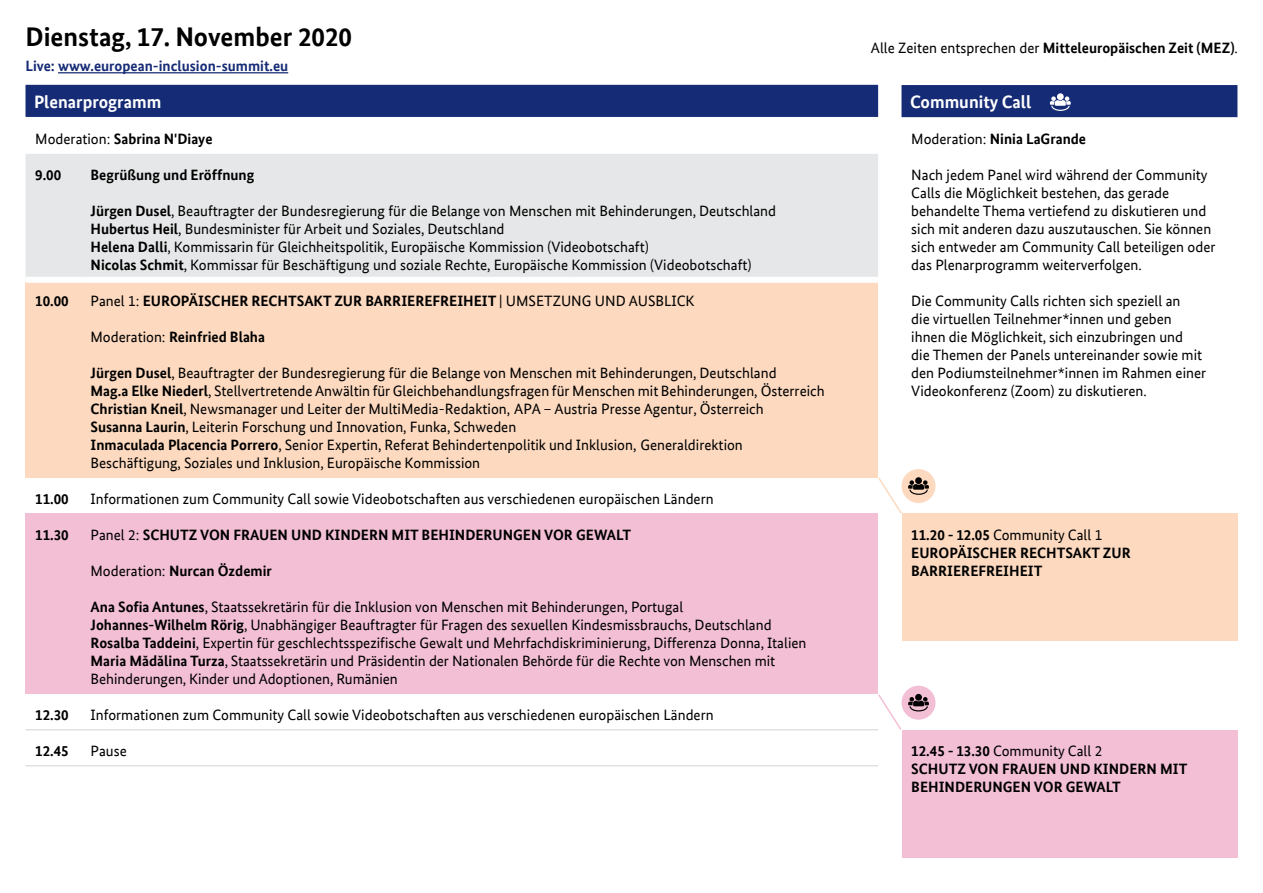
<style>
.page{position:relative;width:1263px;height:893px;background:#fff}
.page>*{position:absolute;margin:0;border:0;box-sizing:border-box;transform-origin:0 0}
.t1{font:700 27px "Bundes Sans Office";color:#000}
.t2{font:700 18px "Bundes Sans Office";color:#fff}
.t3{font:15px/18px "Bundes Sans Office";color:#000}
.t4{font:700 15px/18px "Bundes Sans Office";color:#000}
.t5{font:700 15px "Bundes Sans Office";color:#162b75}
.s1{font-weight:400}
.s2{font-weight:700}
</style>
<div class="page">
<div style="left:26px;top:514px;width:852px;height:180px;background:#f3bfd5"></div>
<div style="left:901px;top:514px;width:336px;height:127px;background:#fcd9bf"></div>
<div style="left:901px;top:730px;width:336px;height:127px;background:#f3bfd5"></div>
<div style="left:26px;top:282px;width:852px;height:196px;background:#fcd9bf"></div>
<div style="left:901px;top:686px;width:34px;height:34px;background:#f3bfd5;border-radius:50%"></div>
<svg style="left:877px;top:693px;width:52px;height:38px"></svg>
<div style="left:901px;top:469px;width:34px;height:34px;background:#fcd9bf;border-radius:50%"></div>
<svg style="left:877px;top:476px;width:52px;height:39px"></svg>
<hr style="left:58px;top:72px;width:230px;height:1px;background:#162b75">
<div style="left:26px;top:85px;width:852px;height:32px;background:#162b75"></div>
<div style="left:26px;top:154px;width:852px;height:123px;background:#e6e7e8"></div>
<hr style="left:26px;top:730px;width:55px;height:1px;background:#d1d3d4">
<hr style="left:81px;top:730px;width:493px;height:1px;background:#d1d3d4">
<hr style="left:574px;top:730px;width:304px;height:1px;background:#d1d3d4">
<hr style="left:26px;top:766px;width:55px;height:1px;background:#d1d3d4">
<hr style="left:81px;top:766px;width:493px;height:1px;background:#d1d3d4">
<hr style="left:574px;top:766px;width:304px;height:1px;background:#d1d3d4">
<div style="left:26px;top:277px;width:55px;height:6px;background:#fff"></div>
<div style="left:81px;top:277px;width:493px;height:6px;background:#fff"></div>
<div style="left:574px;top:277px;width:304px;height:6px;background:#fff"></div>
<div style="left:901px;top:85px;width:336px;height:32px;background:#162b75"></div>
<h1 class="t1" style="left:26px;top:21px;width:328px">Dienstag, 17. November 2020</h1>
<p class="t5" style="left:26px;top:58px;width:264px">Live: www.european-inclusion-summit.eu</p>
<p class="t2" style="left:34px;top:91px;width:129px">Plenarprogramm</p>
<p class="t4" style="left:35px;top:130px;width:179px"><span class="s1">Moderation:</span> Sabrina N'Diaye</p>
<p class="t4" style="left:35px;top:166px;width:28px">9.00</p>
<p class="t4" style="left:91px;top:166px;width:165px">Begrüßung und Eröffnung</p>
<p class="t3" style="left:91px;top:202px;width:687px"><span class="s2">Jürgen Dusel</span>, Beauftragter der Bundesregierung für die Belange von Menschen mit Behinderungen, Deutschland <span class="s2">Hubertus Heil</span>, Bundesminister für Arbeit und Soziales, Deutschland<br><span class="s2">Helena Dalli</span>, Kommissarin für Gleichheitspolitik, Europäische Kommission (Videobotschaft)<br><span class="s2">Nicolas Schmit</span>, Kommissar für Beschäftigung und soziale Rechte, Europäische Kommission (Videobotschaft)</p>
<p class="t4" style="left:35px;top:292px;width:35px">10.00</p>
<p class="t4" style="left:91px;top:292px;width:605px"><span class="s1">Panel 1:</span> EUROPÄISCHER RECHTSAKT ZUR BARRIEREFREIHEIT <span class="s1">| UMSETZUNG UND AUSBLICK</span></p>
<p class="t4" style="left:91px;top:328px;width:176px"><span class="s1">Moderation:</span> Reinfried Blaha</p>
<p class="t3" style="left:91px;top:364px;width:736px"><span class="s2">Jürgen Dusel</span>, Beauftragter der Bundesregierung für die Belange von Menschen mit Behinderungen, Deutschland<br><span class="s2">Mag.a Elke Niederl</span>, Stellvertretende Anwältin für Gleichbehandlungsfragen für Menschen mit Behinderungen, Österreich <span class="s2">Christian Kneil</span>, Newsmanager und Leiter der MultiMedia-Redaktion, APA – Austria Presse Agentur, Österreich<br><span class="s2">Susanna Laurin</span>, Leiterin Forschung und Innovation, Funka, Schweden<br><span class="s2">Inmaculada Placencia Porrero</span>, Senior Expertin, Referat Behindertenpolitik und Inklusion, Generaldirektion Beschäftigung, Soziales und Inklusion, Europäische Kommission</p>
<p class="t4" style="left:35px;top:490px;width:35px">11.00</p>
<p class="t3" style="left:91px;top:490px;width:625px">Informationen zum Community Call sowie Videobotschaften aus verschiedenen europäischen Ländern</p>
<p class="t4" style="left:35px;top:526px;width:35px">11.30</p>
<p class="t4" style="left:91px;top:526px;width:542px"><span class="s1">Panel 2:</span> SCHUTZ VON FRAUEN UND KINDERN MIT BEHINDERUNGEN VOR GEWALT</p>
<p class="t4" style="left:91px;top:562px;width:183px"><span class="s1">Moderation:</span> Nurcan Özdemir</p>
<p class="t3" style="left:91px;top:598px;width:717px"><span class="s2">Ana Sofia Antunes</span>, Staatssekretärin für die Inklusion von Menschen mit Behinderungen, Portugal<br><span class="s2">Johannes-Wilhelm Rörig</span>, Unabhängiger Beauftragter für Fragen des sexuellen Kindesmissbrauchs, Deutschland <span class="s2">Rosalba Taddeini</span>, Expertin für geschlechtsspezifische Gewalt und Mehrfachdiskriminierung, Differenza Donna, Italien <span class="s2">Maria Mădălina Turza</span>, Staatssekretärin und Präsidentin der Nationalen Behörde für die Rechte von Menschen mit Behinderungen, Kinder und Adoptionen, Rumänien</p>
<p class="t4" style="left:35px;top:706px;width:35px">12.30</p>
<p class="t3" style="left:91px;top:706px;width:625px">Informationen zum Community Call sowie Videobotschaften aus verschiedenen europäischen Ländern</p>
<p class="t4" style="left:35px;top:742px;width:35px">12.45</p>
<p class="t3" style="left:91px;top:742px;width:38px">Pause</p>
<p class="t4" style="left:871px;top:39px;width:368px"><span class="s1">Alle Zeiten entsprechen der</span> Mitteleuropäischen Zeit (MEZ)<span class="s1">.</span></p>
<p class="t2" style="left:910px;top:91px;width:123px">Community Call</p>
<p class="t4" style="left:911px;top:130px;width:176px"><span class="s1">Moderation:</span> Ninia LaGrande</p>
<p class="t3" style="left:911px;top:166px;width:306px">Nach jedem Panel wird während der Community Calls die Möglichkeit bestehen, das gerade behandelte Thema vertiefend zu diskutieren und sich mit anderen dazu auszutauschen. Sie können sich entweder am Community Call beteiligen oder das Plenarprogramm weiterverfolgen.</p>
<p class="t3" style="left:911px;top:292px;width:296px">Die Community Calls richten sich speziell an<br>die virtuellen Teilnehmer*innen und geben ihnen die Möglichkeit, sich einzubringen und<br>die Themen der Panels untereinander sowie mit den Podiumsteilnehmer*innen im Rahmen einer Videokonferenz (Zoom) zu diskutieren.</p>
<p class="t4" style="left:911px;top:526px;width:221px">11.20 - 12.05 <span class="s1">Community Call 1<br></span>EUROPÄISCHER RECHTSAKT ZUR<br>BARRIEREFREIHEIT</p>
<p class="t4" style="left:911px;top:742px;width:278px">12.45 - 13.30 <span class="s1">Community Call 2<br></span>SCHUTZ VON FRAUEN UND KINDERN MIT<br>BEHINDERUNGEN VOR GEWALT</p>
</div>
